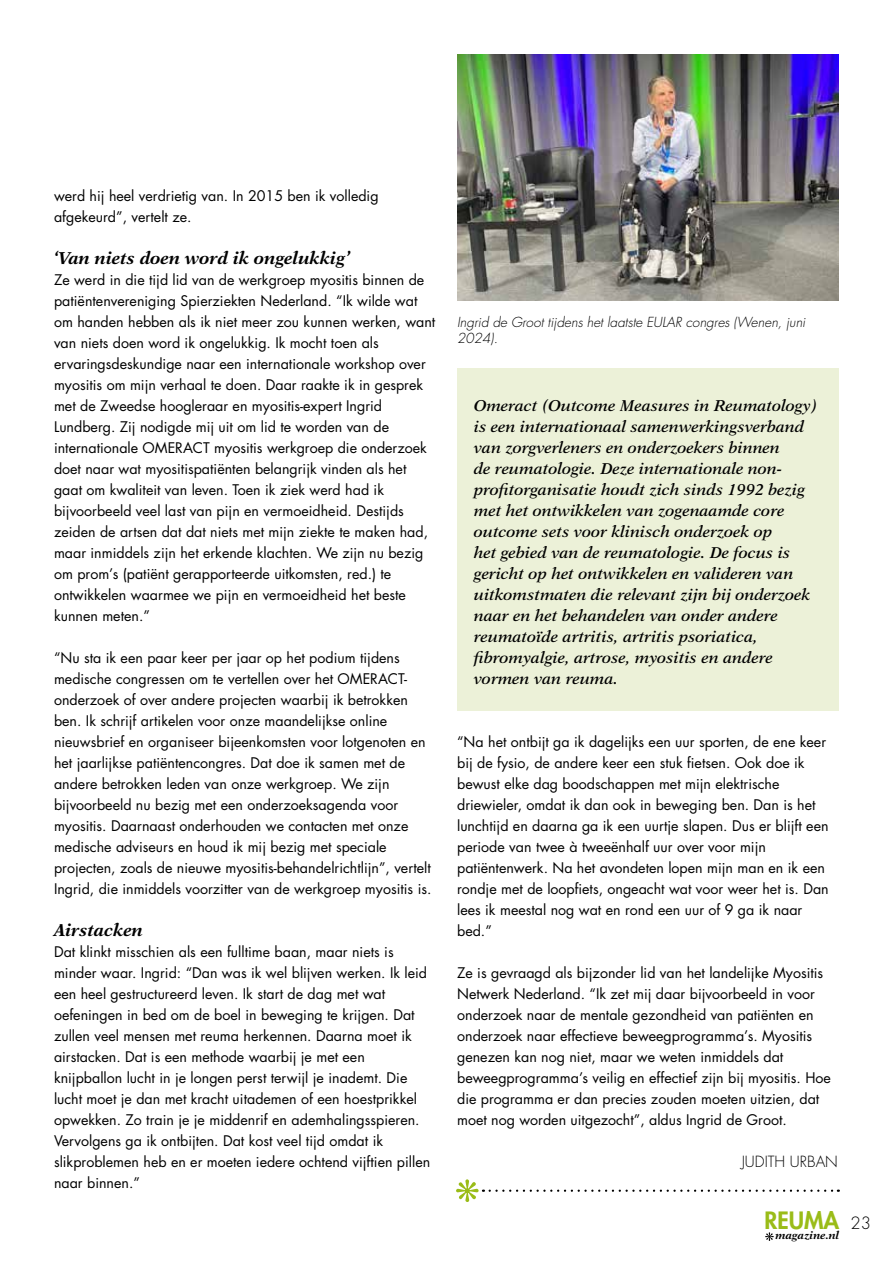
<style>
.page{position:relative;width:893px;height:1263px;background:#fff}
.page>*{position:absolute;margin:0;border:0;box-sizing:border-box;transform-origin:0 0}
.t1{font:800 23.25px "Futura Std";color:#9abc18}
.t2{font:italic 700 17.25px "New Aster LT Std";color:#000}
.t3{font:italic 600 15.75px/21px "New Aster LT Std";color:#000}
.t4{font:300 15px "Futura Std";color:#000}
.t5{font:14.25px/21px "Futura Std";color:#000}
.t6{font:italic 300 13.5px/16.2px "Futura Std";color:#000}
.t7{font:italic 700 10.8px "New Aster LT Std";color:#000}
.s1{font-weight:300;font-size:16.5px;color:#000}
</style>
<div class="page">
<svg style="left:765px;top:1232px;width:9px;height:9px"></svg>
<svg style="left:490px;top:1189px;width:349px;height:3px"></svg>
<svg style="left:456px;top:1179px;width:28px;height:23px"></svg>
<div style="left:457px;top:368px;width:382px;height:342px;background:#ecf1d8"></div>
<img style="left:457px;top:54px;width:382px;height:247px">
<p class="t5" style="left:54px;top:185px;width:326px">werd hij heel verdrietig van. In 2015 ben ik volledig afgekeurd”, vertelt ze.</p>
<p class="t2" style="left:54px;top:248px;width:297px">‘Van niets doen word ik ongelukkig’</p>
<p class="t5" style="left:54px;top:269px;width:383px">Ze werd in die tijd lid van de werkgroep myositis binnen de patiëntenvereniging Spierziekten Nederland. “Ik wilde wat om handen hebben als ik niet meer zou kunnen werken, want van niets doen word ik ongelukkig. Ik mocht toen als ervaringsdeskundige naar een internationale workshop over myositis om mijn verhaal te doen. Daar raakte ik in gesprek met de Zweedse hoogleraar en myositis-expert Ingrid Lundberg. Zij nodigde mij uit om lid te worden van de internationale OMERACT myositis werkgroep die onderzoek doet naar wat myositispatiënten belangrijk vinden als het gaat om kwaliteit van leven. Toen ik ziek werd had ik bijvoorbeeld veel last van pijn en vermoeidheid. Destijds zeiden de artsen dat dat niets met mijn ziekte te maken had, maar inmiddels zijn het erkende klachten. We zijn nu bezig om prom’s (patiënt gerapporteerde uitkomsten, red.) te ontwikkelen waarmee we pijn en vermoeidheid het beste kunnen meten.”</p>
<p class="t5" style="left:54px;top:647px;width:379px">“Nu sta ik een paar keer per jaar op het podium tijdens medische congressen om te vertellen over het OMERACT&shy;onderzoek of over andere projecten waarbij ik betrokken ben. Ik schrijf artikelen voor onze maandelijkse online nieuwsbrief en organiseer bijeenkomsten voor lotgenoten en het jaarlijkse patiëntencongres. Dat doe ik samen met de andere betrokken leden van onze werkgroep. We zijn bijvoorbeeld nu bezig met een onderzoeksagenda voor myositis. Daarnaast onderhouden we contacten met onze medische adviseurs en houd ik mij bezig met speciale projecten, zoals de nieuwe myositis-behandelrichtlijn”, vertelt Ingrid, die inmiddels voorzitter van de werkgroep myositis is.</p>
<p class="t2" style="left:54px;top:920px;width:91px">Airstacken</p>
<p class="t5" style="left:54px;top:941px;width:378px">Dat klinkt misschien als een fulltime baan, maar niets is minder waar. Ingrid: “Dan was ik wel blijven werken. Ik leid een heel gestructureerd leven. Ik start de dag met wat oefeningen in bed om de boel in beweging te krijgen. Dat zullen veel mensen met reuma herkennen. Daarna moet ik airstacken. Dat is een methode waarbij je met een knijpballon lucht in je longen perst terwijl je inademt. Die lucht moet je dan met kracht uitademen of een hoestprikkel opwekken. Zo train je je middenrif en ademhalingsspieren.<br>Vervolgens ga ik ontbijten. Dat kost veel tijd omdat ik slikproblemen heb en er moeten iedere ochtend vijftien pillen naar binnen.”</p>
<p class="t6" style="left:457px;top:314px;width:350px">Ingrid de Groot tijdens het laatste EULAR congres (Wenen, juni<br>2024).</p>
<p class="t3" style="left:474px;top:395px;width:345px">Omeract (Outcome Measures in Reumatology) is een internationaal samenwerkingsverband van zorgverleners en onderzoekers binnen<br>de reumatologie. Deze internationale non&shy;profitorganisatie houdt zich sinds 1992 bezig met het ontwikkelen van zogenaamde core outcome sets voor klinisch onderzoek op<br>het gebied van de reumatologie. De focus is gericht op het ontwikkelen en valideren van uitkomstmaten die relevant zijn bij onderzoek naar en het behandelen van onder andere reumatoïde artritis, artritis psoriatica, fibromyalgie, artrose, myositis en andere vormen van reuma.</p>
<p class="t5" style="left:457px;top:731px;width:373px">“Na het ontbijt ga ik dagelijks een uur sporten, de ene keer bij de fysio, de andere keer een stuk fietsen. Ook doe ik bewust elke dag boodschappen met mijn elektrische driewieler, omdat ik dan ook in beweging ben. Dan is het lunchtijd en daarna ga ik een uurtje slapen. Dus er blijft een periode van twee à tweeënhalf uur over voor mijn patiëntenwerk. Na het avondeten lopen mijn man en ik een rondje met de loopfiets, ongeacht wat voor weer het is. Dan lees ik meestal nog wat en rond een uur of 9 ga ik naar bed.”</p>
<p class="t5" style="left:457px;top:963px;width:375px">Ze is gevraagd als bijzonder lid van het landelijke Myositis Netwerk Nederland. “Ik zet mij daar bijvoorbeeld in voor onderzoek naar de mentale gezondheid van patiënten en onderzoek naar effectieve beweegprogramma’s. Myositis genezen kan nog niet, maar we weten inmiddels dat beweegprogramma’s veilig en effectief zijn bij myositis. Hoe die programma er dan precies zouden moeten uitzien, dat moet nog worden uitgezocht”, aldus Ingrid de Groot.</p>
<p class="t4" style="left:742px;top:1152px;width:98px">JUDITH URBAN</p>
<h1 class="t1" style="left:764px;top:1206px;width:108px">REUMA <span class="s1">23</span></h1>
<p class="t7" style="left:775px;top:1229px;width:65px">magazine.nl</p>
</div>
